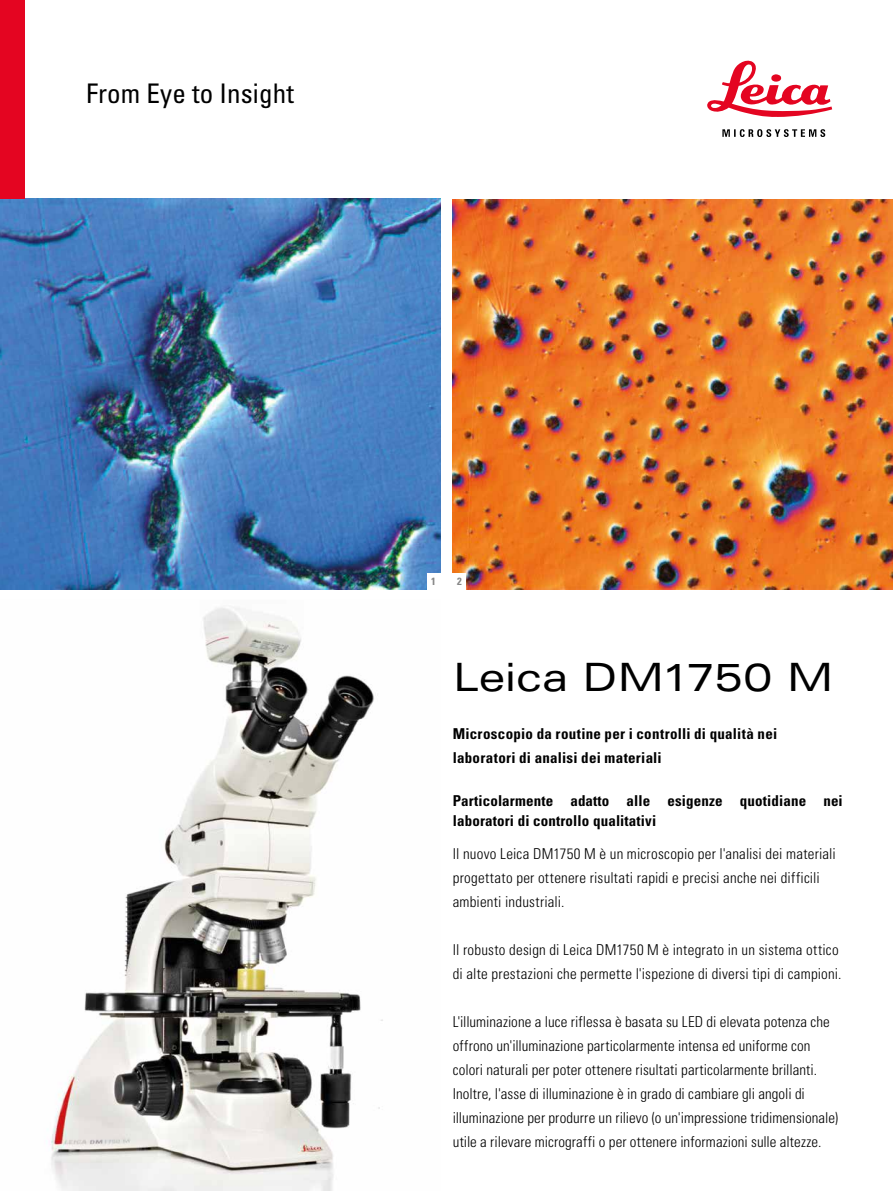
<style>
.page{position:relative;width:893px;height:1191px;background:#fff}
.page>*{position:absolute;margin:0;border:0;box-sizing:border-box;transform-origin:0 0}
.t1{font:expanded 39px "Univers LT Std";letter-spacing:-.005em;color:#000}
.t2{font:condensed 27px "Univers LT Std";letter-spacing:.005em;color:#000}
.t3{font:300 condensed 15px/24px "Univers LT Std";letter-spacing:.01em;color:#000}
.t4{font:700 condensed 15px/24px "Univers LT Std";letter-spacing:.01em;color:#000}
.t5{font:700 condensed 10.5px "Univers LT Std";color:#878787}
</style>
<div class="page">
<img style="left:0;top:198px;width:440px;height:391px">
<img style="left:453px;top:199px;width:440px;height:390px">
<img style="left:49px;top:607px;width:334px;height:584px">
<div style="left:427px;top:573px;width:13px;height:16px;background:#fff"></div>
<div style="left:453px;top:573px;width:13px;height:16px;background:#fff"></div>
<svg style="left:707px;top:60px;width:125px;height:57px"></svg>
<svg style="left:722px;top:129px;width:103px;height:8px"></svg>
<div style="left:0;top:0;width:25px;height:198px;background:#e40521"></div>
<h2 class="t2" style="left:86px;top:77px;width:209px">From Eye to Insight</h2>
<p class="t5" style="left:431px;top:575px;width:6px">1</p>
<p class="t5" style="left:457px;top:575px;width:6px">2</p>
<h1 class="t1" style="left:453px;top:654px;width:382px">Leica DM1750 M</h1>
<p class="t4" style="left:453px;top:721px;width:326px">Microscopio da routine per i controlli di qualità nei laboratori di analisi dei materiali</p>
<p class="t4" style="left:453px;top:791px;width:392px;line-height:19.5px">Particolarmente adatto alle esigenze quotidiane nei laboratori di controllo qualitativi</p>
<p class="t3" style="left:453px;top:841px;width:385px">Il nuovo Leica DM1750 M è un microscopio per l'analisi dei materiali progettato per ottenere risultati rapidi e precisi anche nei difficili ambienti industriali.</p>
<p class="t3" style="left:453px;top:937px;width:390px">Il robusto design di Leica DM1750 M è integrato in un sistema ottico di alte prestazioni che permette l'ispezione di diversi tipi di campioni.</p>
<p class="t3" style="left:453px;top:1009px;width:387px">L'illuminazione a luce riflessa è basata su LED di elevata potenza che offrono un'illuminazione particolarmente intensa ed uniforme con colori naturali per poter ottenere risultati particolarmente brillanti.<br>Inoltre, l'asse di illuminazione è in grado di cambiare gli angoli di illuminazione per produrre un rilievo (o un'impressione tridimensionale) utile a rilevare micrograffi o per ottenere informazioni sulle altezze.</p>
</div>
